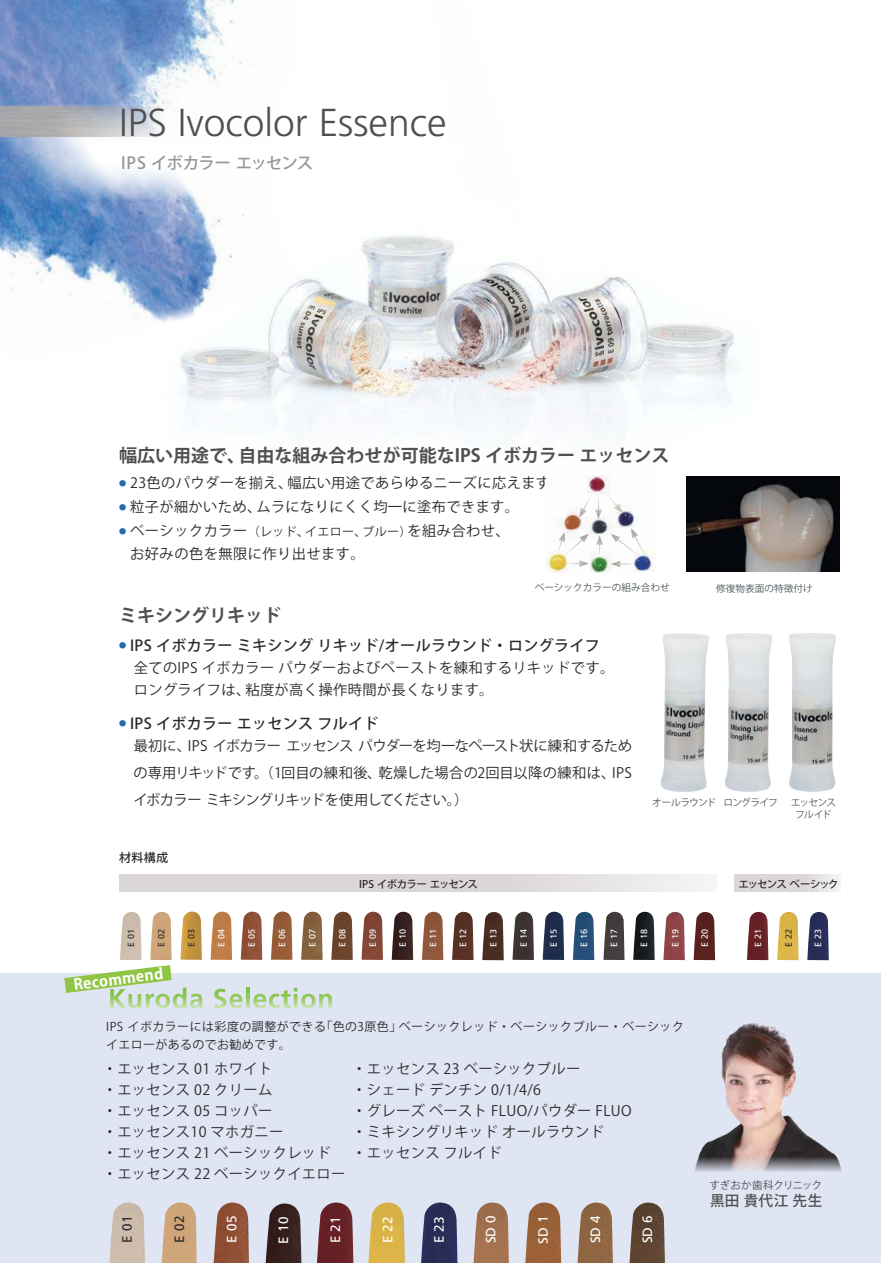
<style>
.page{position:relative;width:881px;height:1263px;background:#fff}
.page>*{position:absolute;margin:0;border:0;box-sizing:border-box;transform-origin:0 0}
.t1{font:300 39px "Frutiger";color:#505052}
.t2{font:700 18px "Koz Go Pro";color:#505052}
.t3{font:500 16.5px "Koz Go Pro";letter-spacing:-.045em;color:#949699}
.t4{font:500 15px "Koz Go Pro";letter-spacing:.025em;color:#2b2829}
.t5{font:700 15px "Koz Go Pro";color:#fff}
.t6{font:500 14.55px "Koz Go Pro";letter-spacing:.025em;color:#505052}
.t7{font:14.25px/21px "Koz Go Pro";letter-spacing:.025em;color:#2b2829}
.t8{font:13.5px "Frutiger";color:#fff}
.t9{font:13.5px "Frutiger";color:#2b2829}
.t10{font:12px/18px "Koz Go Pro";letter-spacing:.035em;color:#2b2829}
.t11{font:500 12px "Koz Go Pro";color:#2b2829}
.t12{font:500 10.5px "Koz Go Pro";letter-spacing:-.08em;color:#2b2829}
.t13{font:10.5px "Koz Go Pro";letter-spacing:-.015em;color:#505052}
.t14{font:500 10.5px "Koz Go Pro";letter-spacing:-.1em;color:#2b2829}
.t15{font:9.75px/12px "Koz Go Pro";letter-spacing:-.075em;color:#50585d;text-align:center}
.t16{font:9.6px "Koz Go Pro";color:#50585d}
.t17{font:9px "Frutiger";color:#fff}
.t18{font:9px "Frutiger";color:#2b2829}
.s1{font-size:12px}
</style>
<div class="page">
<img style="left:181px;top:271px;width:556px;height:205px">
<img style="left:0;top:0;width:530px;height:372px">
<div style="left:0;top:973px;width:880px;height:290px;background:#e0e5f3"></div>
<svg style="left:64px;top:965px;width:108px;height:28px"></svg>
<svg style="left:0;top:104px;width:523px;height:96px"></svg>
<img style="left:0;top:106px;width:213px;height:30px">
<img style="left:525px;top:1202px;width:36px;height:61px">
<div style="left:734px;top:875px;width:106px;height:17px;background:linear-gradient(to right,#d5d0cf,#eae7e7)"></div>
<img style="left:686px;top:476px;width:153px;height:95px">
<div style="left:119px;top:875px;width:597px;height:17px;background:linear-gradient(to right,#d5d0cf,#ebe9e8)"></div>
<img style="left:120px;top:912px;width:21px;height:48px">
<img style="left:150px;top:912px;width:21px;height:48px">
<img style="left:482px;top:912px;width:21px;height:48px">
<img style="left:512px;top:912px;width:21px;height:48px">
<img style="left:180px;top:911px;width:22px;height:49px">
<img style="left:542px;top:912px;width:22px;height:48px">
<img style="left:271px;top:911px;width:21px;height:49px">
<img style="left:241px;top:912px;width:21px;height:48px">
<img style="left:603px;top:912px;width:21px;height:48px">
<img style="left:210px;top:912px;width:22px;height:48px">
<img style="left:572px;top:912px;width:22px;height:48px">
<img style="left:301px;top:912px;width:21px;height:48px">
<img style="left:663px;top:912px;width:21px;height:48px">
<img style="left:331px;top:912px;width:21px;height:48px">
<img style="left:693px;top:912px;width:21px;height:48px">
<img style="left:391px;top:912px;width:22px;height:48px">
<img style="left:422px;top:912px;width:21px;height:48px">
<img style="left:452px;top:912px;width:21px;height:48px">
<img style="left:361px;top:912px;width:22px;height:48px">
<img style="left:633px;top:912px;width:21px;height:48px">
<img style="left:747px;top:912px;width:21px;height:48px">
<img style="left:317px;top:1202px;width:36px;height:61px">
<img style="left:777px;top:912px;width:21px;height:48px">
<img style="left:368px;top:1202px;width:36px;height:61px">
<img style="left:807px;top:912px;width:21px;height:48px">
<img style="left:421px;top:1202px;width:36px;height:61px">
<img style="left:546px;top:476px;width:109px;height:96px">
<svg style="left:596px;top:535px;width:6px;height:29px"></svg>
<svg style="left:554px;top:532px;width:34px;height:35px"></svg>
<svg style="left:610px;top:528px;width:40px;height:39px"></svg>
<svg style="left:579px;top:485px;width:43px;height:34px"></svg>
<img style="left:660px;top:633px;width:49px;height:159px">
<img style="left:725px;top:633px;width:47px;height:159px">
<img style="left:789px;top:633px;width:47px;height:159px">
<img style="left:110px;top:989px;width:16px;height:19px">
<img style="left:128px;top:994px;width:13px;height:14px">
<img style="left:146px;top:994px;width:24px;height:14px">
<img style="left:173px;top:988px;width:13px;height:20px">
<img style="left:190px;top:994px;width:12px;height:14px">
<img style="left:214px;top:989px;width:12px;height:19px">
<img style="left:229px;top:994px;width:13px;height:14px">
<img style="left:246px;top:988px;width:3px;height:20px">
<img style="left:253px;top:994px;width:13px;height:14px">
<img style="left:269px;top:994px;width:10px;height:14px">
<img style="left:281px;top:990px;width:10px;height:18px">
<img style="left:294px;top:988px;width:3px;height:20px">
<img style="left:301px;top:994px;width:14px;height:14px">
<img style="left:319px;top:994px;width:13px;height:14px">
<img style="left:109px;top:1202px;width:36px;height:61px">
<img style="left:161px;top:1202px;width:35px;height:61px">
<img style="left:265px;top:1203px;width:36px;height:60px">
<img style="left:213px;top:1202px;width:36px;height:61px">
<img style="left:695px;top:1023px;width:146px;height:149px">
<img style="left:473px;top:1202px;width:35px;height:61px">
<img style="left:577px;top:1202px;width:35px;height:61px">
<img style="left:629px;top:1202px;width:35px;height:61px">
<h1 class="t1" style="left:119px;top:106px;width:329px">IPS Ivocolor Essence</h1>
<p class="t3" style="left:121px;top:152px;width:194px">IPS イボカラー エッセンス</p>
<p class="t2" style="left:119px;top:444px;width:551px">幅広い用途で、自由な組み合わせが可能なIPS イボカラー エッセンス</p>
<p class="t7" style="left:119px;top:473px;width:447px"><sup>●</sup> 23色のパウダーを揃え、幅広い用途であらゆるニーズに応えます。</p>
<p class="t7" style="left:119px;top:497px;width:401px"><sup>●</sup> 粒子が細かいため、ムラになりにくく均一に塗布できます。</p>
<p class="t7" style="left:130px;top:520px;width:381px;line-height:22.5px;text-indent:-11px"><sup>●</sup> ベーシックカラー<span class="s1">（レッド、イエロー、ブルー）</span>を組み合わせ、お好みの色を無限に作り出せます。</p>
<p class="t2" style="left:119px;top:604px;width:164px">ミキシングリキッド</p>
<p class="t16" style="left:534px;top:581px;width:137px">ベーシックカラーの組み合わせ</p>
<p class="t16" style="left:716px;top:582px;width:98px">修復物表面の特徴付け</p>
<p class="t4" style="left:119px;top:636px;width:482px"><sup>●</sup> IPS イボカラー ミキシング リキッド/オールラウンド・ロングライフ</p>
<p class="t7" style="left:119px;top:657px;width:496px;line-height:22.5px">　全てのIPS イボカラー パウダーおよびペーストを練和するリキッドです。　ロングライフは、粘度が高く操作時間が長くなります。</p>
<p class="t4" style="left:119px;top:714px;width:261px"><sup>●</sup> IPS イボカラー エッセンス フルイド</p>
<p class="t7" style="left:133px;top:732px;width:500px;line-height:27px;text-align:justify;text-indent:-14px">　 最初に、IPS イボカラー エッセンス パウダーを均一なペースト状に練和するための専用リキッドです。（1回目の練和後、乾燥した場合の2回目以降の練和は、IPSイボカラー ミキシングリキッドを使用してください。）</p>
<p class="t11" style="left:119px;top:850px;width:50px">材料構成</p>
<p class="t12" style="left:359px;top:877px;width:120px">IPS イボカラー エッセンス</p>
<p class="t15" style="left:652px;top:796px;width:127px">オールラウンド ロングライフ</p>
<p class="t15" style="left:790px;top:796px;width:47px">エッセンスフルイド</p>
<p class="t14" style="left:738px;top:877px;width:102px">エッセンス ベーシック</p>
<p class="t18" style="left:126px;top:946px;width:19px;rotate:-90deg">E 01</p>
<p class="t18" style="left:156px;top:946px;width:19px;rotate:-90deg">E 02</p>
<p class="t18" style="left:186px;top:946px;width:19px;rotate:-90deg">E 03</p>
<p class="t17" style="left:216px;top:946px;width:19px;rotate:-90deg">E 04</p>
<p class="t17" style="left:246px;top:946px;width:19px;rotate:-90deg">E 05</p>
<p class="t17" style="left:277px;top:946px;width:19px;rotate:-90deg">E 06</p>
<p class="t17" style="left:307px;top:946px;width:19px;rotate:-90deg">E 07</p>
<p class="t17" style="left:337px;top:946px;width:19px;rotate:-90deg">E 08</p>
<p class="t17" style="left:367px;top:946px;width:19px;rotate:-90deg">E 09</p>
<p class="t17" style="left:397px;top:946px;width:19px;rotate:-90deg">E 10</p>
<p class="t17" style="left:427px;top:946px;width:19px;rotate:-90deg">E 11</p>
<p class="t17" style="left:457px;top:946px;width:19px;rotate:-90deg">E 12</p>
<p class="t17" style="left:488px;top:946px;width:19px;rotate:-90deg">E 13</p>
<p class="t17" style="left:518px;top:946px;width:19px;rotate:-90deg">E 14</p>
<p class="t17" style="left:548px;top:946px;width:19px;rotate:-90deg">E 15</p>
<p class="t17" style="left:578px;top:946px;width:19px;rotate:-90deg">E 16</p>
<p class="t17" style="left:608px;top:946px;width:19px;rotate:-90deg">E 17</p>
<p class="t17" style="left:638px;top:946px;width:19px;rotate:-90deg">E 18</p>
<p class="t17" style="left:669px;top:946px;width:19px;rotate:-90deg">E 19</p>
<p class="t17" style="left:699px;top:946px;width:19px;rotate:-90deg">E 20</p>
<p class="t17" style="left:752px;top:946px;width:19px;rotate:-90deg">E 21</p>
<p class="t5" style="left:72px;top:975px;width:92px;rotate:-7deg">Recommend</p>
<p class="t10" style="left:106px;top:1018px;width:579px">IPS イボカラーには彩度の調整ができる「色の3原色」ベーシックレッド・ベーシックブルー・ベーシックイエローがあるのでお勧めです。</p>
<p class="t18" style="left:783px;top:946px;width:19px;rotate:-90deg">E 22</p>
<p class="t17" style="left:812px;top:946px;width:19px;rotate:-90deg">E 23</p>
<p class="t7" style="left:103px;top:1058px;width:244px">・エッセンス 01 ホワイト<br>・エッセンス 02 クリーム<br>・エッセンス 05 コッパー<br>・エッセンス10 マホガニー<br>・エッセンス 21 ベーシックレッド・エッセンス 22 ベーシックイエロー</p>
<p class="t7" style="left:352px;top:1058px;width:281px">・エッセンス 23 ベーシックブルー<br>・シェード デンチン 0/1/4/6<br>・グレーズ ペースト FLUO/パウダー FLUO・ミキシングリキッド オールラウンド<br>・エッセンス フルイド</p>
<p class="t9" style="left:119px;top:1242px;width:28px;rotate:-90deg">E 01</p>
<p class="t9" style="left:171px;top:1242px;width:28px;rotate:-90deg">E 02</p>
<p class="t8" style="left:224px;top:1242px;width:28px;rotate:-90deg">E 05</p>
<p class="t8" style="left:275px;top:1243px;width:28px;rotate:-90deg">E 10</p>
<p class="t8" style="left:483px;top:1243px;width:30px;rotate:-90deg">SD 0</p>
<p class="t8" style="left:587px;top:1243px;width:30px;rotate:-90deg">SD 4</p>
<p class="t8" style="left:639px;top:1243px;width:30px;rotate:-90deg">SD 6</p>
<p class="t8" style="left:380px;top:1243px;width:28px;rotate:-90deg">E 22</p>
<p class="t8" style="left:431px;top:1243px;width:28px;rotate:-90deg">E 23</p>
<p class="t8" style="left:535px;top:1244px;width:30px;rotate:-90deg">SD 1</p>
<p class="t8" style="left:327px;top:1243px;width:28px;rotate:-90deg">E 21</p>
<p class="t13" style="left:709px;top:1178px;width:114px">すぎおか歯科クリニック</p>
<p class="t6" style="left:709px;top:1191px;width:114px">黒田 貴代江 先生</p>
</div>
